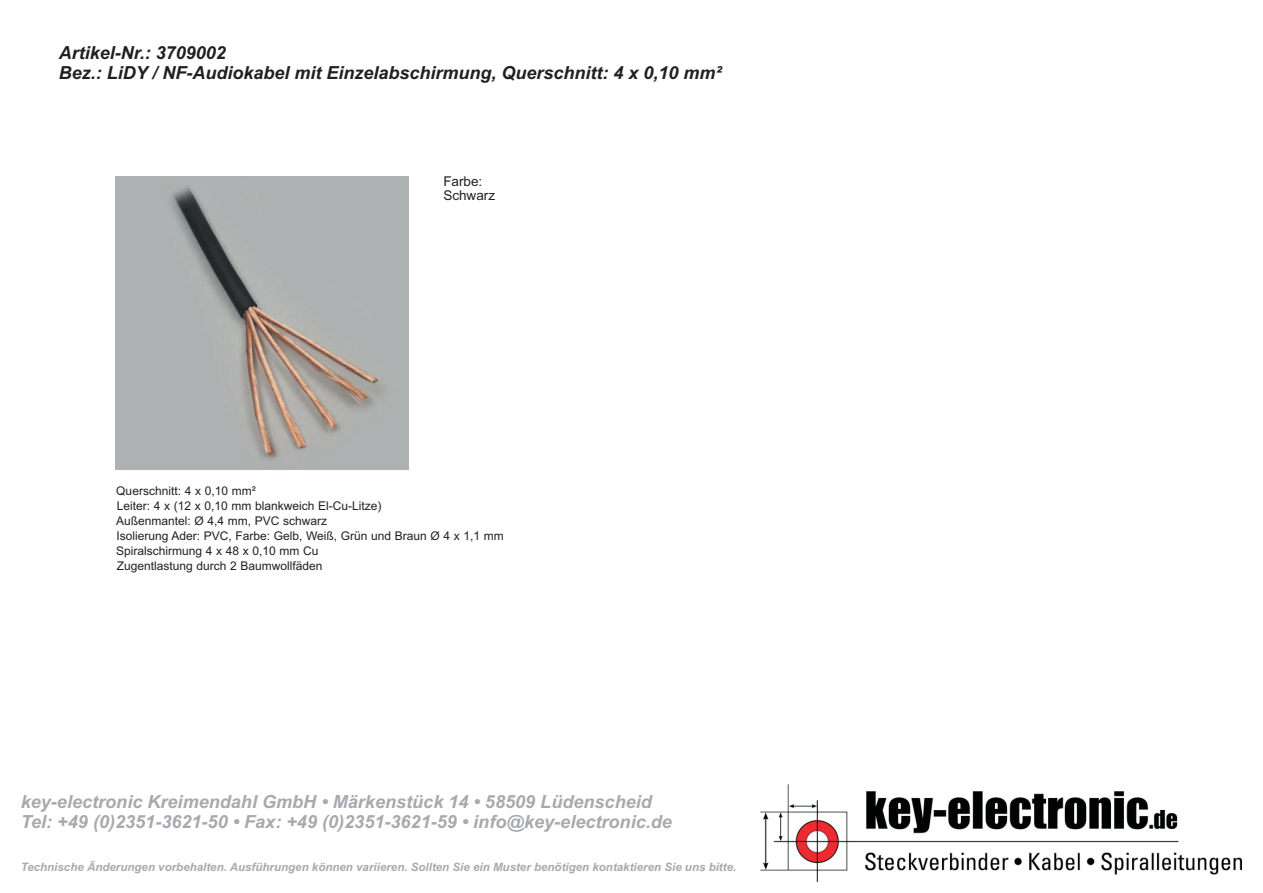
<style>
.page{position:relative;width:1263px;height:893px;background:#fff}
.page>*{position:absolute;margin:0;border:0;box-sizing:border-box;transform-origin:0 0}
.t1{font:italic 700 18.15px/20.2px "Arial";color:#a8a9ad}
.t2{font:italic 700 18px/20.1px "Arial";color:#231f20}
.t3{font:13.5px/13.5px "Arial";color:#231f20}
.t4{font:12px/15px "Arial";color:#231f20}
.t5{font:italic 700 11.55px "Arial";color:#a8a9ad}
</style>
<div class="page">
<img style="left:761px;top:784px;width:480px;height:97px">
<img style="left:115px;top:176px;width:294px;height:294px">
<h2 class="t2" style="left:59px;top:44px;width:664px">Artikel-Nr.: 3709002<br>Bez.: LiDY / NF-Audiokabel mit Einzelabschirmung, Querschnitt: 4 x 0,10 mm²</h2>
<p class="t3" style="left:443px;top:176px;width:53px">Farbe:<br>Schwarz</p>
<p class="t4" style="left:116px;top:485px;width:389px">Querschnitt: 4 x 0,10 mm²<br>Leiter: 4 x (12 x 0,10 mm blankweich El-Cu-Litze)<br>Außenmantel: Ø 4,4 mm, PVC schwarz<br>Isolierung Ader: PVC, Farbe: Gelb, Weiß, Grün und Braun Ø 4 x 1,1 mm Spiralschirmung 4 x 48 x 0,10 mm Cu<br>Zugentlastung durch 2 Baumwollfäden</p>
<h1 class="t1" style="left:21px;top:793px;width:653px">key-electronic Kreimendahl GmbH • Märkenstück 14 • 58509 Lüdenscheid<br>Tel: +49 (0)2351-3621-50 • Fax: +49 (0)2351-3621-59 • info@key-electronic.de</h1>
<p class="t5" style="left:21px;top:863px;width:717px">Technische Änderungen vorbehalten. Ausführungen können variieren. Sollten Sie ein Muster benötigen kontaktieren Sie uns bitte.</p>
</div>
